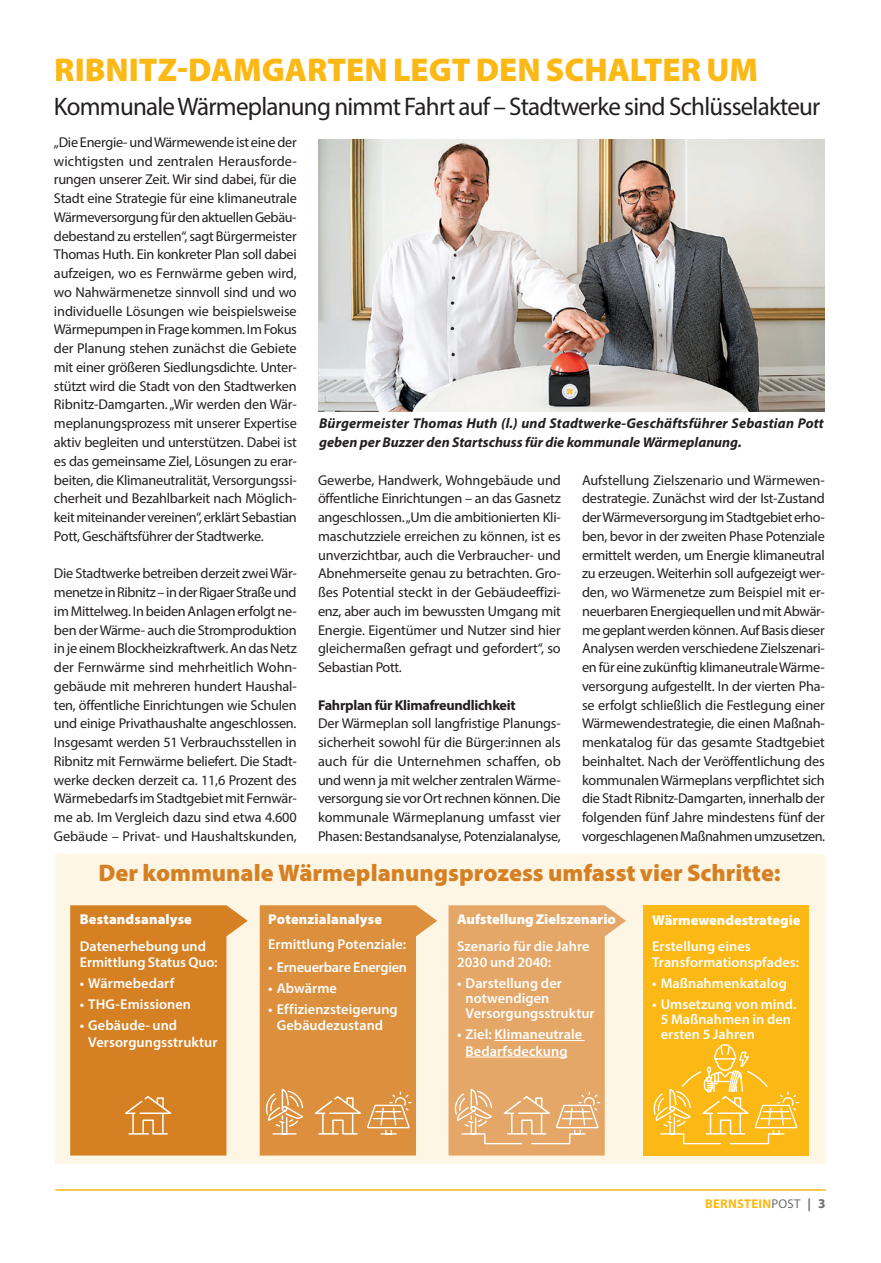
<style>
.page{position:relative;width:881px;height:1263px;background:#fff}
.page>*{position:absolute;margin:0;border:0;box-sizing:border-box;transform-origin:0 0}
.t1{font:900 33px "Myriad Pro";color:#fcb814}
.t2{font:25.5px "Myriad Pro";letter-spacing:-.03em;color:#231f20}
.t3{font:900 24px "Myriad Pro";color:#d68024}
.t4{font:14.25px/18.8px "Myriad Pro";letter-spacing:-.02em;color:#231f20;text-align:justify}
.t5{font:600 14.25px/16.5px "Myriad Pro";letter-spacing:.005em;color:#fff}
.t6{font:italic 700 14.25px/18.8px "Myriad Pro";letter-spacing:.01em;color:#231f20}
.t7{font:900 14.25px "Myriad Pro";color:#fff}
.t8{font:700 14.25px "Myriad Pro";letter-spacing:-.02em;color:#231f20}
.t9{font:600 14.25px "Myriad Pro";letter-spacing:-.015em;color:#fff}
.t10{font:700 12.75px "Myriad Pro";letter-spacing:.02em;color:#fcb814}
.s1{font-weight:400;color:#6c6d70}
.s2{color:#6c6d70}
.s3{font-size:13.5px;color:#6c6d70}
</style>
<div class="page">
<hr style="left:55px;top:1189px;width:770px;height:2px;background:#fcb814">
<div style="left:55px;top:854px;width:769px;height:309px;background:#fef6e5"></div>
<div style="left:643px;top:905px;width:165px;height:250px;background:#fcb814"></div>
<svg style="left:70px;top:905px;width:178px;height:250px;background:#da8e3b"></svg>
<svg style="left:448px;top:905px;width:177px;height:250px;background:#e8b279"></svg>
<svg style="left:259px;top:905px;width:178px;height:250px;background:#e09e55"></svg>
<svg style="left:653px;top:1044px;width:146px;height:101px"></svg>
<img style="left:318px;top:139px;width:506px;height:273px">
<h1 class="t1" style="left:54px;top:47px;width:704px">RIBNITZ-DAMGARTEN LEGT DEN SCHALTER UM</h1>
<h2 class="t2" style="left:54px;top:91px;width:767px">Kommunale Wärmeplanung nimmt Fahrt auf – Stadtwerke sind Schlüsselakteur</h2>
<p class="t4" style="left:54px;top:133px;width:244px">„Die Energie- und Wärmewende ist eine der wichtigsten und zentralen Herausforde&shy;rungen unserer Zeit. Wir sind dabei, für die Stadt eine Strategie für eine klimaneutrale Wärmeversorgung für den aktuellen Gebäu&shy;debestand zu erstellen“, sagt Bürgermeister Thomas Huth. Ein konkreter Plan soll dabei aufzeigen, wo es Fernwärme geben wird, wo Nahwärmenetze sinnvoll sind und wo individuelle Lösungen wie beispielsweise Wärmepumpen in Frage kommen. Im Fokus der Planung stehen zunächst die Gebiete mit einer größeren Siedlungsdichte. Unter&shy;stützt wird die Stadt von den Stadtwerken Ribnitz-Damgarten. „Wir werden den Wär&shy;meplanungsprozess mit unserer Expertise aktiv begleiten und unterstützen. Dabei ist es das gemeinsame Ziel, Lösungen zu erar&shy;beiten, die Klimaneutralität, Versorgungssi&shy;cherheit und Bezahlbarkeit nach Möglich&shy;keit miteinander vereinen“, erklärt Sebastian Pott, Geschäftsführer der Stadtwerke.</p>
<p class="t4" style="left:54px;top:564px;width:244px">Die Stadtwerke betreiben derzeit zwei Wär&shy;menetze in Ribnitz – in der Rigaer Straße und im Mittelweg. In beiden Anlagen erfolgt ne&shy;ben der Wärme- auch die Stromproduktion in je einem Blockheizkraftwerk. An das Netz der Fernwärme sind mehrheitlich Wohn&shy;gebäude mit mehreren hundert Haushal&shy;ten, öffentliche Einrichtungen wie Schulen und einige Privathaushalte angeschlossen.<br>Insgesamt werden 51 Verbrauchsstellen in Ribnitz mit Fernwärme beliefert. Die Stadt&shy;werke decken derzeit ca. 11,6 Prozent des Wärmebedarfs im Stadtgebiet mit Fernwär&shy;me ab. Im Vergleich dazu sind etwa 4.600<br>Gebäude – Privat- und Haushaltskunden,</p>
<p class="t6" style="left:319px;top:414px;width:506px">Bürgermeister Thomas Huth (l.) und Stadtwerke-Geschäftsführer Sebastian Pott geben per Buzzer den Startschuss für die kommunale Wärmeplanung.</p>
<p class="t4" style="left:582px;top:470px;width:244px">Aufstellung Zielszenario und Wärmewen&shy;destrategie. Zunächst wird der Ist-Zustand der Wärmeversorgung im Stadtgebiet erho&shy;ben, bevor in der zweiten Phase Potenziale ermittelt werden, um Energie klimaneutral zu erzeugen. Weiterhin soll aufgezeigt wer&shy;den, wo Wärmenetze zum Beispiel mit er&shy;neuerbaren Energiequellen und mit Abwär&shy;me geplant werden können. Auf Basis dieser Analysen werden verschiedene Zielszenari&shy;en für eine zukünftig klimaneutrale Wärme&shy;versorgung aufgestellt. In der vierten Pha&shy;se erfolgt schließlich die Festlegung einer Wärmewendestrategie, die einen Maßnah&shy;menkatalog für das gesamte Stadtgebiet beinhaltet. Nach der Veröffentlichung des kommunalen Wärmeplans verpflichtet sich die Stadt Ribnitz-Damgarten, innerhalb der folgenden fünf Jahre mindestens fünf der vorgeschlagenen Maßnahmen umzusetzen.</p>
<h3 class="t3" style="left:98px;top:857px;width:683px">Der kommunale Wärmeplanungsprozess umfasst vier Schritte:</h3>
<p class="t7" style="left:80px;top:910px;width:114px">Bestandsanalyse</p>
<p class="t5" style="left:80px;top:937px;width:139px">Datenerhebung und<br>Ermittlung Status Quo:</p>
<p class="t5" style="left:80px;top:975px;width:96px">• Wärmebedarf</p>
<p class="t5" style="left:80px;top:996px;width:113px">• THG-Emissionen</p>
<p class="t5" style="left:88px;top:1017px;width:131px;text-indent:-9px">• Gebäude- und<br>Versorgungsstruktur</p>
<p class="t4" style="left:318px;top:470px;width:244px">Gewerbe, Handwerk, Wohngebäude und öffentliche Einrichtungen – an das Gasnetz angeschlossen. „Um die ambitionierten Kli&shy;maschutzziele erreichen zu können, ist es unverzichtbar, auch die Verbraucher- und Abnehmerseite genau zu betrachten. Gro&shy;ßes Potential steckt in der Gebäudeeffizi&shy;enz, aber auch im bewussten Umgang mit Energie. Eigentümer und Nutzer sind hier gleichermaßen gefragt und gefordert“, so Sebastian Pott.</p>
<p class="t8" style="left:318px;top:695px;width:199px">Fahrplan für Klimafreundlichkeit</p>
<p class="t4" style="left:318px;top:714px;width:244px">Der Wärmeplan soll langfristige Planungs&shy;sicherheit sowohl für die Bürger:innen als auch für die Unternehmen schaffen, ob und wenn ja mit welcher zentralen Wärme&shy;versorgung sie vor Ort rechnen können. Die kommunale Wärmeplanung umfasst vier Phasen: Bestandsanalyse, Potenzialanalyse,</p>
<p class="t7" style="left:268px;top:909px;width:115px">Potenzialanalyse</p>
<p class="t5" style="left:268px;top:936px;width:139px">Ermittlung Potenziale:</p>
<p class="t9" style="left:268px;top:958px;width:140px">• Erneuerbare Energien</p>
<p class="t5" style="left:268px;top:979px;width:70px">• Abwärme</p>
<p class="t5" style="left:268px;top:1000px;width:131px;text-align:center">• Effizienzsteigerung<br>Gebäudezustand</p>
<p class="t7" style="left:457px;top:910px;width:160px">Aufstellung Zielszenario</p>
<p class="t5" style="left:457px;top:937px;width:134px">Szenario für die Jahre<br>2030 und 2040:</p>
<p class="t5" style="left:465px;top:975px;width:131px;line-height:15px;text-indent:-9px">• Darstellung der notwendigen<br>Versorgungsstruktur</p>
<p class="t5" style="left:457px;top:1026px;width:126px;text-align:center">• Ziel: Klimaneutrale<br>Bedarfsdeckung</p>
<p class="t7" style="left:652px;top:910px;width:150px">Wärmewendestrategie</p>
<p class="t5" style="left:652px;top:937px;width:148px">Erstellung eines<br>Transformationspfades:</p>
<p class="t5" style="left:652px;top:975px;width:136px">• Maßnahmenkatalog</p>
<p class="t5" style="left:660px;top:996px;width:137px;line-height:15px;text-indent:-9px">• Umsetzung von mind.<br>5 Maßnahmen in den ersten 5 Jahren</p>
<p class="t10" style="left:705px;top:1195px;width:122px">BERNSTEIN<span class="s1">POST</span> <span class="s2">|</span> <span class="s3">3</span></p>
</div>
